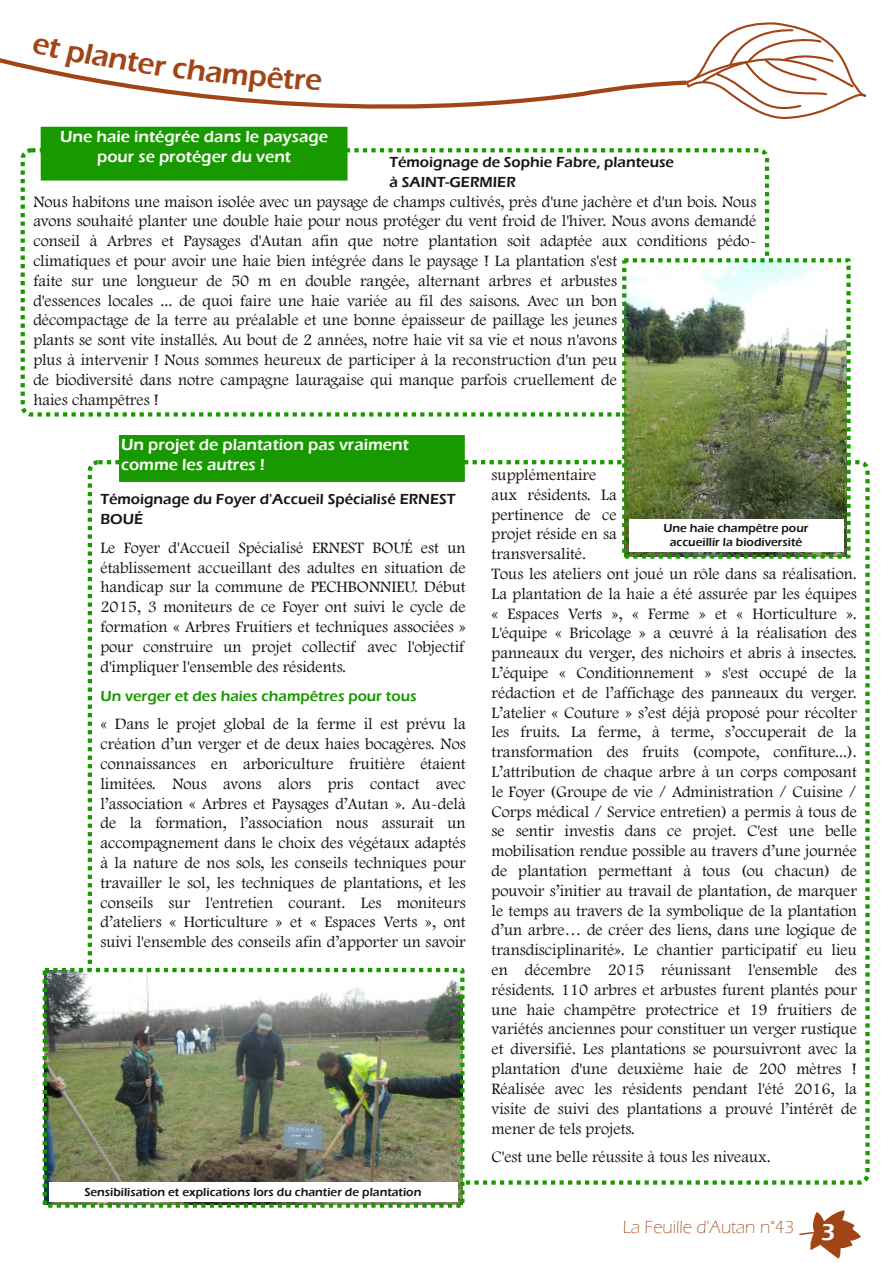
<style>
.page{position:relative;width:893px;height:1263px;background:#fff}
.page>*{position:absolute;margin:0;border:0;box-sizing:border-box;transform-origin:0 0}
.t1{font:300 18px "Eras ITC";color:#a14516}
.t2{font:16.5px/19.8px "Footlight MT Light";color:#171614}
.t3{font:600 16.5px/19.8px "Eras ITC";color:#fff}
.t4{font:600 15px/19.8px "Eras ITC";color:#171614}
.t5{font:600 15px "Eras ITC";color:#199900}
.t6{font:600 12px/13.5px "Eras ITC";color:#171614;text-align:center}
.s1{font-weight:600;font-size:24px;color:#fff}
</style>
<div class="page">
<svg style="left:799px;top:1210px;width:62px;height:48px"></svg>
<svg style="left:691px;top:22px;width:175px;height:97px"></svg>
<div style="left:21px;top:148px;width:748px;height:269px;border:4px dashed #199900;border-radius:9px"></div>
<svg style="left:0;top:58px;width:691px;height:97px"></svg>
<img style="left:627px;top:263px;width:219px;height:291px">
<div style="left:622px;top:258px;width:229px;height:301px;border:4px dashed #199900"></div>
<img style="left:48px;top:973px;width:411px;height:230px">
<div style="left:43px;top:968px;width:421px;height:240px;border:4px dashed #199900"></div>
<div style="left:629px;top:519px;width:215px;height:33px;background:#fff"></div>
<div style="left:49px;top:1182px;width:409px;height:20px;background:#fff"></div>
<div style="left:119px;top:435px;width:346px;height:47px;background:#199900"></div>
<div style="left:41px;top:127px;width:307px;height:54px;background:#199900"></div>
<svg style="left:32px;top:58px;width:134px;height:18px"></svg>
<svg style="left:173px;top:59px;width:149px;height:35px"></svg>
<p class="t3" style="left:60px;top:127px;width:269px;text-align:center">Une haie intégrée dans le paysage pour se protéger du vent</p>
<p class="t4" style="left:389px;top:152px;width:286px">Témoignage de Sophie Fabre, planteuse à SAINT-GERMIER</p>
<p class="t2" style="left:33px;top:193px;width:724px">Nous habitons une maison isolée avec un paysage de champs cultivés, près d'une jachère et d'un bois. Nous avons souhaité planter une double haie pour nous protéger du vent froid de l'hiver. Nous avons demandé conseil à Arbres et Paysages d'Autan afin que notre plantation soit adaptée aux conditions pédo&shy;climatiques et pour avoir une haie bien intégrée dans le paysage ! La plantation s'est<br>faite sur une longueur de 50 m en double rangée, alternant arbres et arbustes<br>d'essences locales ... de quoi faire une haie variée au fil des saisons. Avec un bon<br>décompactage de la terre au préalable et une bonne épaisseur de paillage les jeunes<br>plants se sont vite installés. Au bout de 2 années, notre haie vit sa vie et nous n'avons<br>plus à intervenir ! Nous sommes heureux de participer à la reconstruction d'un peu<br>de biodiversité dans notre campagne lauragaise qui manque parfois cruellement de<br>haies champêtres !</p>
<p class="t3" style="left:121px;top:435px;width:289px">Un projet de plantation pas vraiment comme les autres !</p>
<p class="t4" style="left:100px;top:489px;width:357px">Témoignage du Foyer d'Accueil Spécialisé ERNEST<br>BOUÉ</p>
<p class="t2" style="left:100px;top:539px;width:367px;text-align:justify">Le Foyer d'Accueil Spécialisé ERNEST BOUÉ est un établissement accueillant des adultes en situation de handicap sur la commune de PECHBONNIEU. Début 2015, 3 moniteurs de ce Foyer ont suivi le cycle de formation « Arbres Fruitiers et techniques associées » pour construire un projet collectif avec l'objectif d'impliquer l'ensemble des résidents.</p>
<p class="t5" style="left:100px;top:687px;width:318px">Un verger et des haies champêtres pour tous</p>
<p class="t2" style="left:100px;top:716px;width:367px;text-align:justify">« Dans le projet global de la ferme il est prévu la création d’un verger et de deux haies bocagères. Nos connaissances en arboriculture fruitière étaient limitées. Nous avons alors pris contact avec l’association « Arbres et Paysages d’Autan ». Au-delà de la formation, l’association nous assurait un accompagnement dans le choix des végétaux adaptés à la nature de nos sols, les conseils techniques pour travailler le sol, les techniques de plantations, et les conseils sur l'entretien courant. Les moniteurs d’ateliers « Horticulture » et « Espaces Verts », ont suivi l'ensemble des conseils afin d’apporter un savoir</p>
<p class="t6" style="left:84px;top:1185px;width:338px">Sensibilisation et explications lors du chantier de plantation</p>
<p class="t2" style="left:492px;top:466px;width:367px">supplémentaire<br>aux résidents. La<br>pertinence de ce<br>projet réside en sa<br>transversalité.<br>Tous les ateliers ont joué un rôle dans sa réalisation.<br>La plantation de la haie a été assurée par les équipes « Espaces Verts », « Ferme » et « Horticulture ».<br>L'équipe « Bricolage » a œuvré à la réalisation des panneaux du verger, des nichoirs et abris à insectes.<br>L’équipe « Conditionnement » s'est occupé de la rédaction et de l’affichage des panneaux du verger.<br>L’atelier « Couture » s’est déjà proposé pour récolter les fruits. La ferme, à terme, s’occuperait de la transformation des fruits (compote, confiture...).<br>L’attribution de chaque arbre à un corps composant le Foyer (Groupe de vie / Administration / Cuisine / Corps médical / Service entretien) a permis à tous de se sentir investis dans ce projet. C'est une belle mobilisation rendue possible au travers d’une journée de plantation permettant à tous (ou chacun) de pouvoir s’initier au travail de plantation, de marquer le temps au travers de la symbolique de la plantation d’un arbre… de créer des liens, dans une logique de transdisciplinarité». Le chantier participatif eu lieu en décembre 2015 réunissant l'ensemble des résidents. 110 arbres et arbustes furent plantés pour une haie champêtre protectrice et 19 fruitiers de variétés anciennes pour constituer un verger rustique et diversifié. Les plantations se poursuivront avec la plantation d'une deuxième haie de 200 mètres !<br>Réalisée avec les résidents pendant l'été 2016, la visite de suivi des plantations a prouvé l’intérêt de mener de tels projets.</p>
<p class="t2" style="left:492px;top:1148px;width:281px">C'est une belle réussite à tous les niveaux.</p>
<p class="t6" style="left:663px;top:522px;width:147px">Une haie champêtre pour accueillir la biodiversité</p>
<p class="t1" style="left:623px;top:1217px;width:214px">La Feuille d'Autan n°43 <span class="s1">3</span></p>
</div>
